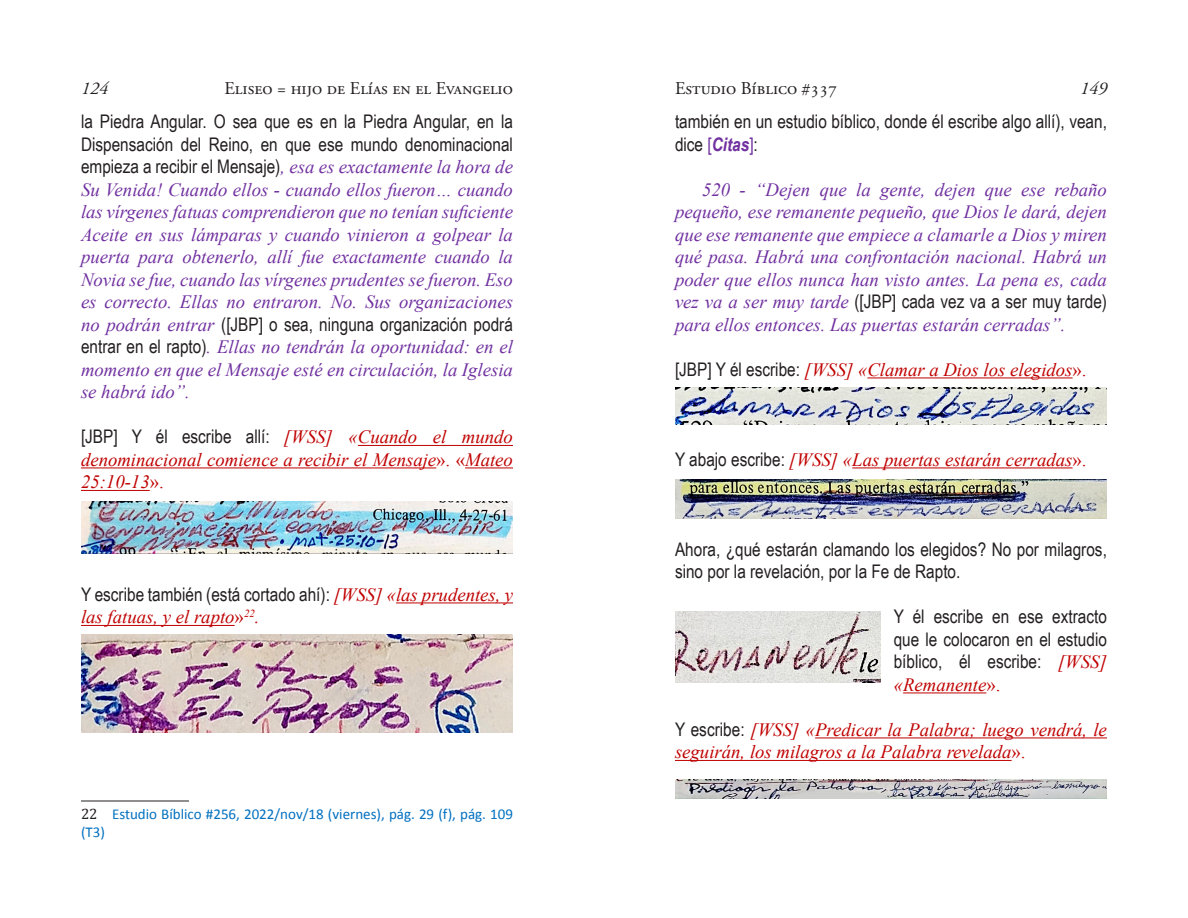
<style>
.page{position:relative;width:1188px;height:918px;background:#fff}
.page>*{position:absolute;margin:0;border:0;box-sizing:border-box;transform-origin:0 0}
.t1{font:italic 18.75px/22.5px "Times New Roman";color:#7030a0;text-align:justify}
.t2{font:18.75px/22.5px "Arial Narrow";color:#231f20;text-align:justify}
.t3{font:italic 18.75px/22.5px "Times New Roman";color:#c00000}
.t4{font:18px "Adobe Garamond Pro";color:#231f20}
.t5{font:italic 18px "Adobe Garamond Pro";color:#231f20}
.t6{font:15px/18px "Calibri";color:#0070c0}
.s1{font-family:"Times New Roman";font-style:italic;color:#7030a0}
.s2{font-family:"Arial Narrow";font-style:normal;color:#231f20}
.s3{font-family:"Times New Roman";font-style:italic;color:#c00000}
.s4{font-style:normal}
.s5{font-family:"Cambria";color:#231f20}
.s6{color:#7030a0}
.s7{font-weight:700;font-style:italic;color:#7030a0}
</style>
<div class="page">
<hr style="left:358px;top:445px;width:155px;height:1px;background:#c00000">
<hr style="left:81px;top:468px;width:355px;height:1px;background:#c00000">
<hr style="left:465px;top:468px;width:48px;height:1px;background:#c00000">
<hr style="left:81px;top:490px;width:69px;height:1px;background:#c00000">
<hr style="left:396px;top:603px;width:117px;height:1px;background:#c00000">
<hr style="left:81px;top:625px;width:154px;height:1px;background:#c00000">
<hr style="left:81px;top:801px;width:108px;height:1px;background:#231f20">
<img style="left:81px;top:502px;width:432px;height:51px">
<img style="left:81px;top:635px;width:432px;height:97px">
<hr style="left:867px;top:378px;width:206px;height:1px;background:#c00000">
<hr style="left:852px;top:468px;width:221px;height:1px;background:#c00000">
<hr style="left:903px;top:693px;width:83px;height:1px;background:#c00000">
<hr style="left:815px;top:738px;width:292px;height:1px;background:#c00000">
<hr style="left:675px;top:760px;width:337px;height:1px;background:#c00000">
<img style="left:675px;top:388px;width:432px;height:37px">
<img style="left:675px;top:480px;width:432px;height:38px">
<img style="left:675px;top:611px;width:205px;height:72px">
<img style="left:675px;top:779px;width:432px;height:19px">
<p class="t5" style="left:81px;top:78px;width:28px">124</p>
<p class="t4" style="left:224px;top:78px;width:290px">Eliseo = hijo de Elías en el Evangelio</p>
<p class="t2" style="left:81px;top:110px;width:434px">la Piedra Angular. O sea que es en la Piedra Angular, en la Dispensación del Reino, en que ese mundo denominacional empieza a recibir el Mensaje)<span class="s1">, esa es exactamente la hora de</span></p>
<p class="t1" style="left:81px;top:178px;width:434px">Su Venida! Cuando ellos - cuando ellos fueron… cuando las vírgenesfatuas comprendieron que no tenían suficiente Aceite en sus lámparas y cuando vinieron a golpear la puerta para obtenerlo, allí fue exactamente cuando la Novia se fue, cuando las vírgenes prudentes se fueron. Eso es correcto. Ellas no entraron. No. Sus organizaciones</p>
<p class="t2" style="left:81px;top:312px;width:433px"><span class="s1">no podrán entrar</span> ([JBP] o sea, ninguna organización podrá</p>
<p class="t1" style="left:81px;top:335px;width:434px"><span class="s2">entrar en el rapto)</span>. Ellas no tendrán la oportunidad: en el momento en que el Mensaje esté en circulación, la Iglesia se habrá ido”.</p>
<p class="t2" style="left:81px;top:425px;width:434px">[JBP] Y él escribe allí: <span class="s3">[WSS] «Cuando el mundo</span></p>
<p class="t3" style="left:81px;top:448px;width:434px">denominacional comience a recibir el Mensaje<span class="s4">». «</span>Mateo<br>25:10-13<span class="s4">».</span></p>
<p class="t2" style="left:81px;top:582px;width:434px">Y escribe también (está cortado ahí): <span class="s3">[WSS] «las prudentes, y</span></p>
<p class="t3" style="left:81px;top:605px;width:180px">las fatuas, y el rapto<span class="s4">»</span><sup>22</sup>.</p>
<p class="t6" style="left:81px;top:804px;width:434px"><span class="s5">22</span> Estudio Bíblico #256, 2022/nov/18 (viernes), pág. 29 (f), pág. 109 (T3)</p>
<p class="t4" style="left:675px;top:78px;width:164px">Estudio Bíblico #337</p>
<p class="t5" style="left:1080px;top:78px;width:28px">149</p>
<p class="t2" style="left:675px;top:110px;width:433px">también en un estudio bíblico, donde él escribe algo allí), vean, dice <span class="s6">[</span><span class="s7">Citas</span><span class="s6">]</span>:</p>
<p class="t1" style="left:675px;top:178px;width:434px;text-indent:27px">520 - “Dejen que la gente, dejen que ese rebaño pequeño, ese remanente pequeño, que Dios le dará, dejen que ese remanente que empiece a clamarle a Dios y miren qué pasa. Habrá una confrontación nacional. Habrá un poder que ellos nunca han visto antes. La pena es, cada</p>
<p class="t2" style="left:675px;top:290px;width:434px"><span class="s1">vez va a ser muy tarde</span> ([JBP] cada vez va a ser muy tarde)</p>
<p class="t1" style="left:675px;top:313px;width:392px">para ellos entonces. Las puertas estarán cerradas”.</p>
<p class="t3" style="left:675px;top:358px;width:413px"><span class="s2">[JBP] Y él escribe:</span> [WSS] «Clamar a Dios los elegidos<span class="s4">».</span></p>
<p class="t3" style="left:675px;top:448px;width:413px"><span class="s2">Y abajo escribe:</span> [WSS] «Las puertas estarán cerradas<span class="s4">».</span></p>
<p class="t2" style="left:675px;top:537px;width:433px">Ahora, ¿qué estarán clamando los elegidos? No por milagros, sino por la revelación, por la Fe de Rapto.</p>
<p class="t2" style="left:894px;top:605px;width:215px">Y él escribe en ese extracto que le colocaron en el estudio bíblico, él escribe: <span class="s3">[WSS]</span></p>
<p class="t3" style="left:894px;top:673px;width:108px">«Remanente<span class="s4">».</span></p>
<p class="t3" style="left:675px;top:718px;width:433px"><span class="s2">Y escribe:</span> [WSS] «Predicar la Palabra; luego vendrá, le seguirán, los milagros a la Palabra revelada<span class="s4">».</span></p>
</div>
